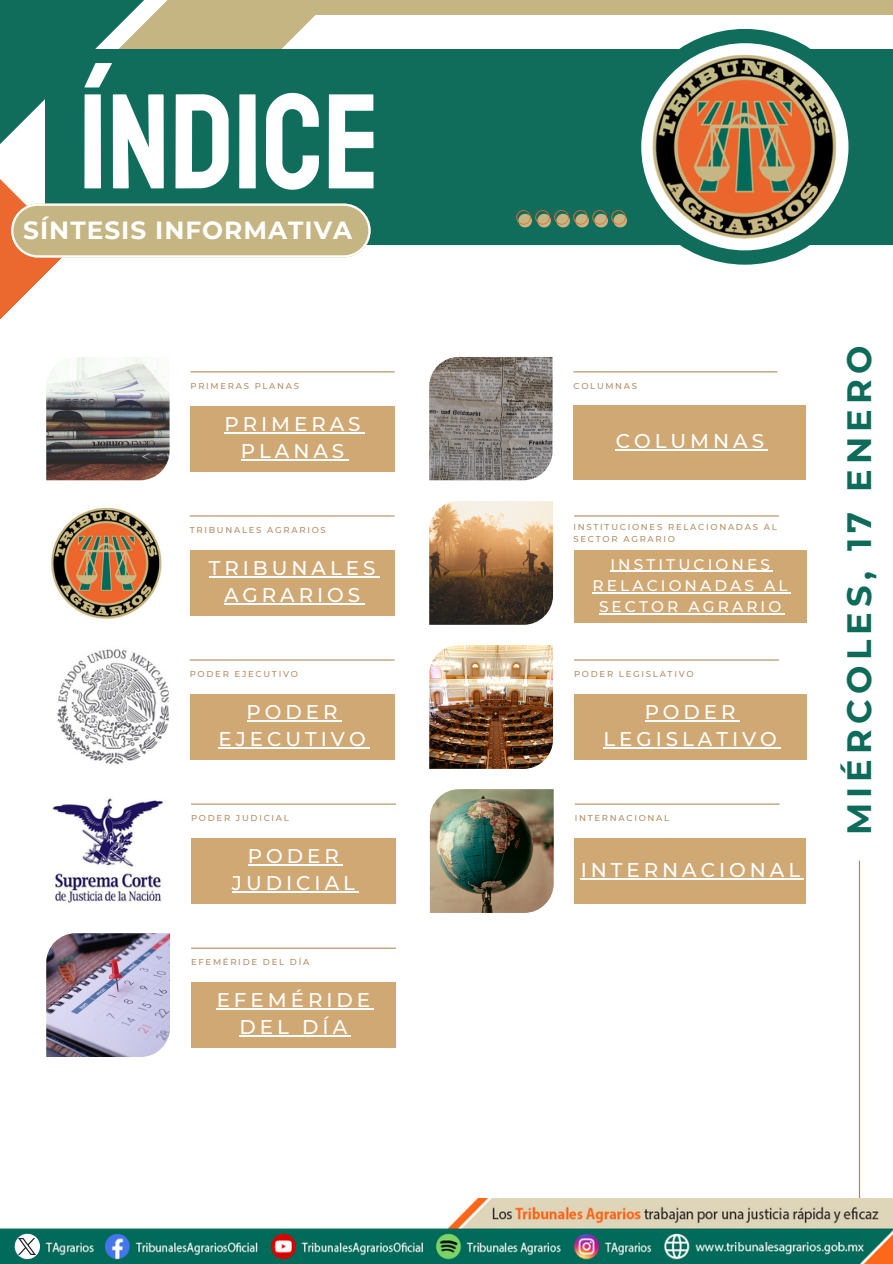
<style>
.page{position:relative;width:893px;height:1264px;background:#fff}
.page>*{position:absolute;margin:0;border:0;box-sizing:border-box;transform-origin:0 0}
.t1{font:135px "Staatliches";color:#fff}
.t2{font:700 33.75px "Montserrat";letter-spacing:.155em;color:#0e6a59}
.t3{font:700 24.75px "Montserrat";letter-spacing:.04em;color:#fff}
.t4{font:500 19.8px/27px "Montserrat";letter-spacing:.2em;color:#fff;text-align:center}
.t5{font:500 15.3px/21.3px "Montserrat";letter-spacing:.2em;color:#fff;text-align:center}
.t6{font:500 8.55px/11.9px "Montserrat";letter-spacing:.2em;color:#b08d64}
</style>
<div class="page">
<hr style="left:858px;top:861px;width:2px;height:402px;background:#eb682f">
<img style="left:1px;top:1198px;width:891px;height:65px">
<svg style="left:15px;top:1233px;width:25px;height:25px"></svg>
<img style="left:19px;top:1238px;width:17px;height:16px">
<img style="left:46px;top:387px;width:123px;height:93px">
<hr style="left:190px;top:371px;width:204px;height:1px;background:#b08d64">
<div style="left:190px;top:406px;width:204px;height:65px;background:#cfa874"></div>
<hr style="left:224px;top:432px;width:140px;height:1px;background:#fff">
<hr style="left:241px;top:459px;width:107px;height:1px;background:#fff">
<img style="left:429px;top:357px;width:123px;height:123px">
<hr style="left:573px;top:371px;width:204px;height:1px;background:#b08d64">
<div style="left:573px;top:405px;width:233px;height:75px;background:#cfa874"></div>
<hr style="left:615px;top:449px;width:152px;height:1px;background:#fff">
<img style="left:51px;top:507px;width:111px;height:112px">
<hr style="left:190px;top:515px;width:204px;height:1px;background:#b08d64">
<div style="left:190px;top:550px;width:204px;height:66px;background:#cfa874"></div>
<hr style="left:209px;top:576px;width:170px;height:1px;background:#fff">
<hr style="left:224px;top:603px;width:140px;height:1px;background:#fff">
<img style="left:429px;top:501px;width:124px;height:124px">
<hr style="left:574px;top:515px;width:204px;height:1px;background:#b08d64">
<div style="left:574px;top:550px;width:232px;height:73px;background:#cfa874"></div>
<hr style="left:610px;top:570px;width:162px;height:2px;background:#fff">
<hr style="left:592px;top:592px;width:198px;height:1px;background:#fff">
<hr style="left:599px;top:613px;width:185px;height:1px;background:#fff">
<img style="left:57px;top:649px;width:112px;height:116px">
<hr style="left:190px;top:659px;width:204px;height:1px;background:#b08d64">
<div style="left:190px;top:694px;width:204px;height:66px;background:#cfa874"></div>
<hr style="left:246px;top:720px;width:95px;height:1px;background:#fff">
<hr style="left:218px;top:747px;width:151px;height:1px;background:#fff">
<img style="left:429px;top:645px;width:124px;height:124px">
<hr style="left:574px;top:659px;width:204px;height:1px;background:#b08d64">
<div style="left:574px;top:694px;width:232px;height:66px;background:#cfa874"></div>
<hr style="left:644px;top:720px;width:95px;height:1px;background:#fff">
<hr style="left:603px;top:747px;width:177px;height:1px;background:#fff">
<img style="left:52px;top:798px;width:111px;height:105px">
<hr style="left:191px;top:803px;width:205px;height:1px;background:#b08d64">
<div style="left:191px;top:838px;width:205px;height:66px;background:#cfa874"></div>
<hr style="left:248px;top:864px;width:95px;height:1px;background:#fff">
<hr style="left:232px;top:891px;width:127px;height:1px;background:#fff">
<img style="left:430px;top:789px;width:123px;height:124px">
<hr style="left:574px;top:803px;width:205px;height:1px;background:#b08d64">
<div style="left:574px;top:838px;width:232px;height:66px;background:#cfa874"></div>
<hr style="left:580px;top:878px;width:224px;height:1px;background:#fff">
<img style="left:46px;top:933px;width:124px;height:124px">
<hr style="left:191px;top:947px;width:205px;height:1px;background:#b08d64">
<div style="left:191px;top:982px;width:205px;height:66px;background:#cfa874"></div>
<hr style="left:217px;top:1008px;width:157px;height:1px;background:#fff">
<hr style="left:239px;top:1035px;width:112px;height:1px;background:#fff">
<div style="left:201px;top:0;width:691px;height:15px;background:#c4b582"></div>
<div style="left:45px;top:49px;width:847px;height:195px;background:#106d5c"></div>
<div style="left:627px;top:29px;width:235px;height:236px;background:#106d5c;border-radius:50%"></div>
<div style="left:641px;top:43px;width:207px;height:207px;background:#fff;border-radius:50%"></div>
<img style="left:646px;top:48px;width:197px;height:198px;border-radius:50%">
<svg style="left:0;top:0;width:370px;height:387px"></svg>
<svg style="left:516px;top:210px;width:110px;height:17px"></svg>
<p class="t1" style="left:79px;top:60px;width:302px">ÍNDICE</p>
<p class="t3" style="left:23px;top:215px;width:330px">SÍNTESIS INFORMATIVA</p>
<p class="t6" style="left:190px;top:380px;width:110px">PRIMERAS PLANAS</p>
<p class="t6" style="left:573px;top:380px;width:65px">COLUMNAS</p>
<p class="t4" style="left:224px;top:410px;width:138px">PRIMERAS<br>PLANAS</p>
<p class="t4" style="left:615px;top:428px;width:150px">COLUMNAS</p>
<p class="t6" style="left:190px;top:524px;width:138px">TRIBUNALES AGRARIOS</p>
<p class="t6" style="left:573px;top:521px;width:205px">INSTITUCIONES RELACIONADAS AL<br>SECTOR AGRARIO</p>
<p class="t4" style="left:209px;top:554px;width:168px">TRIBUNALES<br>AGRARIOS</p>
<p class="t5" style="left:592px;top:553px;width:196px">INSTITUCIONES<br>RELACIONADAS AL<br>SECTOR AGRARIO</p>
<p class="t6" style="left:190px;top:668px;width:110px">PODER EJECUTIVO</p>
<p class="t6" style="left:574px;top:668px;width:121px">PODER LEGISLATIVO</p>
<p class="t4" style="left:218px;top:698px;width:149px">PODER<br>EJECUTIVO</p>
<p class="t4" style="left:603px;top:698px;width:175px">PODER<br>LEGISLATIVO</p>
<p class="t6" style="left:191px;top:812px;width:99px">PODER JUDICIAL</p>
<p class="t6" style="left:574px;top:812px;width:96px">INTERNACIONAL</p>
<p class="t4" style="left:232px;top:842px;width:124px">PODER<br>JUDICIAL</p>
<p class="t6" style="left:191px;top:956px;width:120px">EFEMÉRIDE DEL DÍA</p>
<p class="t4" style="left:217px;top:986px;width:155px">EFEMÉRIDE<br>DEL DÍA</p>
<p class="t4" style="left:580px;top:856px;width:221px">INTERNACIONAL</p>
<p class="t2" style="left:838px;top:835px;width:491px;rotate:-90deg">MIÉRCOLES, 17 ENERO</p>
</div>
